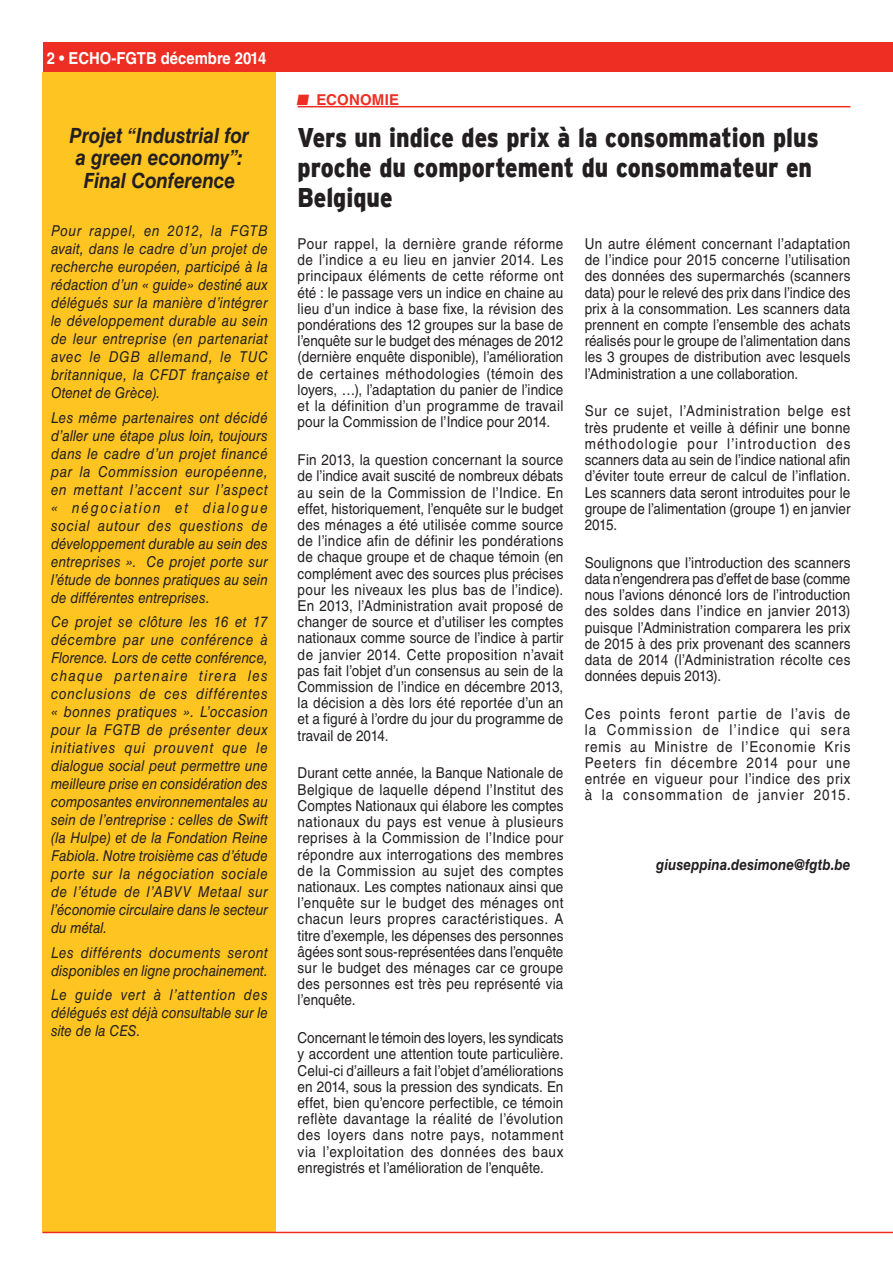
<style>
.page{position:relative;width:893px;height:1263px;background:#fff}
.page>*{position:absolute;margin:0;border:0;box-sizing:border-box;transform-origin:0 0}
.TITEL_18_20{font:900 27px/30px "Interstate";color:#231f20;scale:.85 1}
.KADERTEKST_10_12{font:italic 700 21px/22.5px "Helvetica LT Std";letter-spacing:-.005em;color:#231f20;text-align:center;scale:.9 1}
.t1{font:700 16.5px "Helvetica LT Std";color:#fff;scale:.9 1}
.BODY_ECHO_10_12{font:15px/16.2px "Helvetica LT Std";letter-spacing:.005em;color:#231f20;text-align:justify;scale:.9 1}
.KADERTEKST_10_12-2{font:italic 15px/18px "Helvetica LT Std";color:#231f20;text-align:justify;scale:.9 1}
.BODY_ECHO_10_12-2{font:italic 700 15px "Helvetica LT Std";letter-spacing:.005em;color:#231f20;scale:.9 1}
.t2{font:700 15px "Helvetica LT Std";letter-spacing:.01em;color:#ee2e22}
</style>
<div class="page">
<div style="left:43px;top:43px;width:850px;height:29px;background:#ee2e22"></div>
<div style="left:43px;top:72px;width:233px;height:1161px;background:#fec422"></div>
<hr style="left:43px;top:1232px;width:850px;height:1px;background:#ee2e22">
<hr style="left:298px;top:106px;width:552px;height:1px;background:#ee2e22">
<p class="t1" style="left:47px;top:48px;width:246px">2 • ECHO-FGTB décembre 2014</p>
<p class="KADERTEKST_10_12" style="left:70px;top:124px;width:201px">Projet “Industrial for a green economy”:<br>Final Conference</p>
<p class="KADERTEKST_10_12-2" style="left:51px;top:222px;width:242px">Pour rappel, en 2012, la FGTB avait, dans le cadre d’un projet de recherche européen, participé à la rédaction d’un « guide» destiné aux délégués sur la manière d’intégrer le développement durable au sein de leur entreprise (en partenariat avec le DGB allemand, le TUC britannique, la CFDT française et Otenet de Grèce).</p>
<p class="KADERTEKST_10_12-2" style="left:51px;top:408px;width:242px">Les même partenaires ont décidé d’aller une étape plus loin, toujours dans le cadre d’un projet financé par la Commission européenne, en mettant l’accent sur l’aspect « négociation et dialogue social autour des questions de développement durable au sein des entreprises ». Ce projet porte sur l’étude de bonnes pratiques au sein de différentes entreprises.</p>
<p class="KADERTEKST_10_12-2" style="left:51px;top:613px;width:242px">Ce projet se clôture les 16 et 17 décembre par une conférence à Florence. Lors de cette conférence, chaque partenaire tirera les conclusions de ces différentes « bonnes pratiques ». L’occasion pour la FGTB de présenter deux initiatives qui prouvent que le dialogue social peut permettre une meilleure prise en considération des composantes environnementales au sein de l’entreprise : celles de Swift (la Hulpe) et de la Fondation Reine Fabiola. Notre troisième cas d’étude porte sur la négociation sociale de l’étude de l’ABVV Metaal sur l’économie circulaire dans le secteur du métal.</p>
<p class="KADERTEKST_10_12-2" style="left:51px;top:943px;width:242px">Les différents documents seront disponibles en ligne prochainement.</p>
<p class="KADERTEKST_10_12-2" style="left:51px;top:986px;width:242px">Le guide vert à l’attention des délégués est déjà consultable sur le site de la CES.</p>
<p class="t2" style="left:297px;top:90px;width:104px">■ ECONOMIE</p>
<p class="TITEL_18_20" style="left:298px;top:122px;width:614px">Vers un indice des prix à la consommation plus proche du comportement du consommateur en<br>Belgique</p>
<p class="BODY_ECHO_10_12" style="left:298px;top:235px;width:297px">Pour rappel, la dernière grande réforme de l’indice a eu lieu en janvier 2014. Les principaux éléments de cette réforme ont été : le passage vers un indice en chaine au lieu d’un indice à base fixe, la révision des pondérations des 12 groupes sur la base de l’enquête sur le budget des ménages de 2012 (dernière enquête disponible), l’amélioration de certaines méthodologies (témoin des loyers, …), l’adaptation du panier de l’indice et la définition d’un programme de travail pour la Commission de l’Indice pour 2014.</p>
<p class="BODY_ECHO_10_12" style="left:298px;top:452px;width:297px">Fin 2013, la question concernant la source de l’indice avait suscité de nombreux débats au sein de la Commission de l’Indice. En effet, historiquement, l’enquête sur le budget des ménages a été utilisée comme source de l’indice afin de définir les pondérations de chaque groupe et de chaque témoin (en complément avec des sources plus précises pour les niveaux les plus bas de l’indice).<br>En 2013, l’Administration avait proposé de changer de source et d’utiliser les comptes nationaux comme source de l’indice à partir de janvier 2014. Cette proposition n’avait pas fait l’objet d’un consensus au sein de la Commission de l’indice en décembre 2013, la décision a dès lors été reportée d’un an et a figuré à l’ordre du jour du programme de travail de 2014.</p>
<p class="BODY_ECHO_10_12" style="left:298px;top:765px;width:297px">Durant cette année, la Banque Nationale de Belgique de laquelle dépend l’Institut des Comptes Nationaux qui élabore les comptes nationaux du pays est venue à plusieurs reprises à la Commission de l’Indice pour répondre aux interrogations des membres de la Commission au sujet des comptes nationaux. Les comptes nationaux ainsi que l’enquête sur le budget des ménages ont chacun leurs propres caractéristiques. A titre d’exemple, les dépenses des personnes âgées sont sous-représentées dans l’enquête sur le budget des ménages car ce groupe des personnes est très peu représenté via l’enquête.</p>
<p class="BODY_ECHO_10_12" style="left:298px;top:1030px;width:297px">Concernant le témoin des loyers, les syndicats y accordent une attention toute particulière.<br>Celui-ci d’ailleurs a fait l’objet d’améliorations en 2014, sous la pression des syndicats. En effet, bien qu’encore perfectible, ce témoin reflète davantage la réalité de l’évolution des loyers dans notre pays, notamment via l’exploitation des données des baux enregistrés et l’amélioration de l’enquête.</p>
<p class="BODY_ECHO_10_12" style="left:585px;top:235px;width:297px">Un autre élément concernant l’adaptation de l’indice pour 2015 concerne l’utilisation des données des supermarchés (scanners data) pour le relevé des prix dans l’indice des prix à la consommation. Les scanners data prennent en compte l’ensemble des achats réalisés pour le groupe de l’alimentation dans les 3 groupes de distribution avec lesquels l’Administration a une collaboration.</p>
<p class="BODY_ECHO_10_12" style="left:585px;top:403px;width:297px">Sur ce sujet, l’Administration belge est très prudente et veille à définir une bonne méthodologie pour l’introduction des scanners data au sein de l’indice national afin d’éviter toute erreur de calcul de l’inflation.<br>Les scanners data seront introduites pour le groupe de l’alimentation (groupe 1) en janvier 2015.</p>
<p class="BODY_ECHO_10_12" style="left:585px;top:554px;width:297px">Soulignons que l’introduction des scanners data n’engendrera pas d’effet de base (comme nous l’avions dénoncé lors de l’introduction des soldes dans l’indice en janvier 2013) puisque l’Administration comparera les prix de 2015 à des prix provenant des scanners data de 2014 (l’Administration récolte ces données depuis 2013).</p>
<p class="BODY_ECHO_10_12" style="left:585px;top:706px;width:297px">Ces points feront partie de l’avis de la Commission de l’indice qui sera remis au Ministre de l’Economie Kris Peeters fin décembre 2014 pour une entrée en vigueur pour l’indice des prix à la consommation de janvier 2015.</p>
<p class="BODY_ECHO_10_12-2" style="left:656px;top:855px;width:217px">giuseppina.desimone@fgtb.be</p>
</div>
